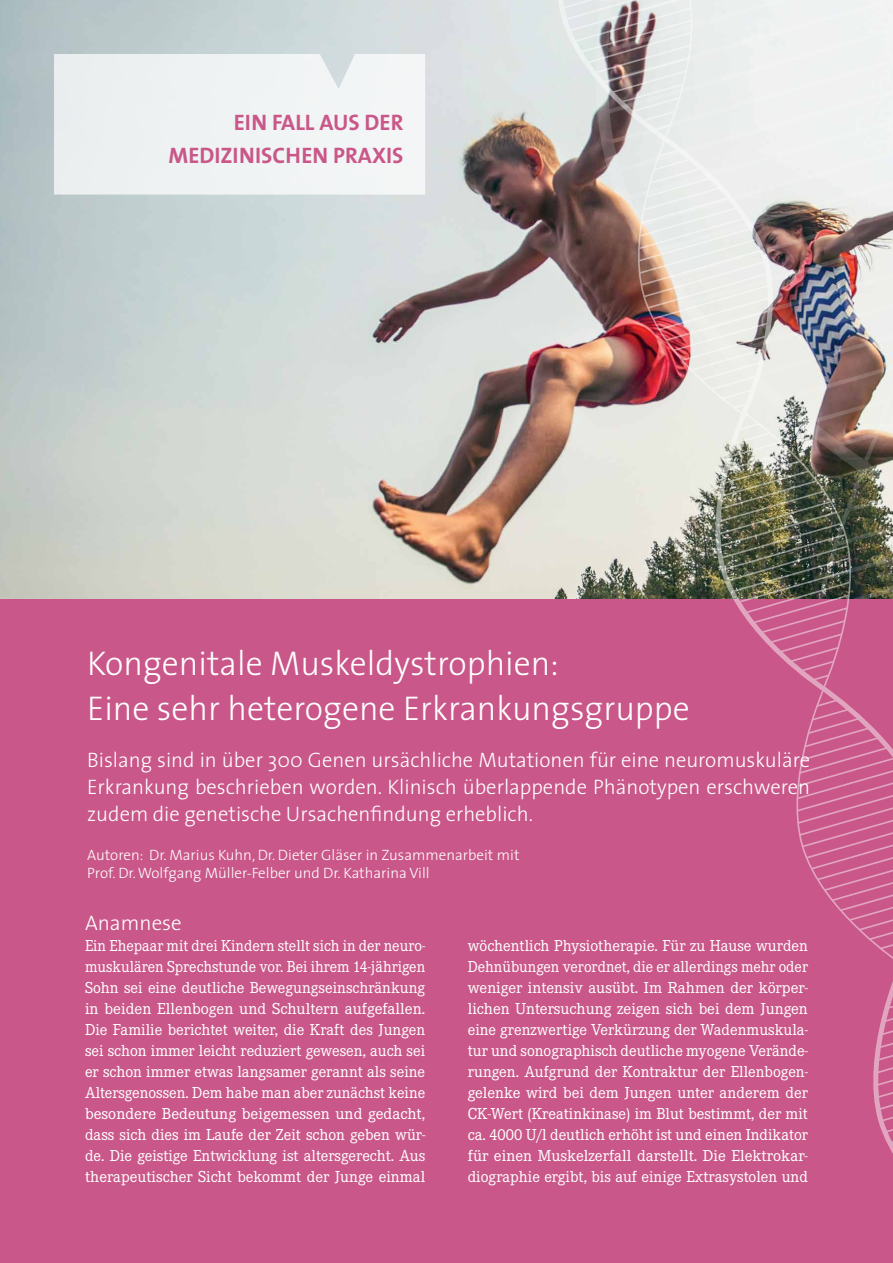
<style>
.page{position:relative;width:893px;height:1263px;background:#fff}
.page>*{position:absolute;margin:0;border:0;box-sizing:border-box;transform-origin:0 0}
.t1{font:300 34.5px/45px "The Sans";color:#fff}
.t2{font:700 22.5px/33px "The Sans";color:#c95789;text-align:right}
.t3{font:300 21px/27px "The Sans";color:#fff;text-align:justify}
.t4{font:16.5px/21px "Corporate E";color:#fff;text-align:justify}
.t5{font:300 15px/18px "The Sans";color:#fff}
</style>
<div class="page">
<img style="left:0;top:0;width:540px;height:600px">
<div style="left:0;top:600px;width:893px;height:663px;background:#c95789"></div>
<div style="left:54px;top:54px;width:371px;height:141px;background:#eff3f3"></div>
<img style="left:540px;top:0;width:353px;height:1154px">
<h2 class="t2" style="left:169px;top:105px;width:236px">EIN FALL AUS DER<br>MEDIZINISCHEN PRAXIS</h2>
<h1 class="t1" style="left:87px;top:639px;width:604px">Kongenitale Muskeldystrophien:<br>Eine sehr heterogene Erkrankungsgruppe</h1>
<p class="t3" style="left:87px;top:745px;width:724px">Bislang sind in über 300 Genen ursächliche Mutationen für eine neuromuskuläre Erkrankung beschrieben worden. Klinisch überlappende Phänotypen erschweren zudem die genetische Ursachenfindung erheblich.</p>
<p class="t5" style="left:87px;top:845px;width:434px">Autoren: Dr. Marius Kuhn, Dr. Dieter Gläser in Zusammenarbeit mit<br>Prof. Dr. Wolfgang Müller-Felber und Dr. Katharina Vill</p>
<p class="t3" style="left:85px;top:908px;width:98px">Anamnese</p>
<p class="t4" style="left:85px;top:935px;width:342px">Ein Ehepaar mit drei Kindern stellt sich in der neuro&shy;muskulären Sprechstunde vor. Bei ihrem 14-jährigen Sohn sei eine deutliche Bewegungseinschränkung in beiden Ellenbogen und Schultern aufgefallen.<br>Die Familie berichtet weiter, die Kraft des Jungen sei schon immer leicht reduziert gewesen, auch sei er schon immer etwas langsamer gerannt als seine Altersgenossen. Dem habe man aber zunächst keine besondere Bedeutung beigemessen und gedacht, dass sich dies im Laufe der Zeit schon geben wür&shy;de. Die geistige Entwicklung ist altersgerecht. Aus therapeutischer Sicht bekommt der Junge einmal</p>
<p class="t4" style="left:468px;top:935px;width:342px">wöchentlich Physiotherapie. Für zu Hause wurden Dehnübungen verordnet, die er allerdings mehr oder weniger intensiv ausübt. Im Rahmen der körper&shy;lichen Untersuchung zeigen sich bei dem Jungen eine grenzwertige Verkürzung der Wadenmuskula&shy;tur und sonographisch deutliche myogene Verände&shy;rungen. Aufgrund der Kontraktur der Ellenbogen&shy;gelenke wird bei dem Jungen unter anderem der CK-Wert (Kreatinkinase) im Blut bestimmt, der mit ca. 4000 U/l deutlich erhöht ist und einen Indikator für einen Muskelzerfall darstellt. Die Elektrokar&shy;diographie ergibt, bis auf einige Extrasystolen und</p>
</div>
